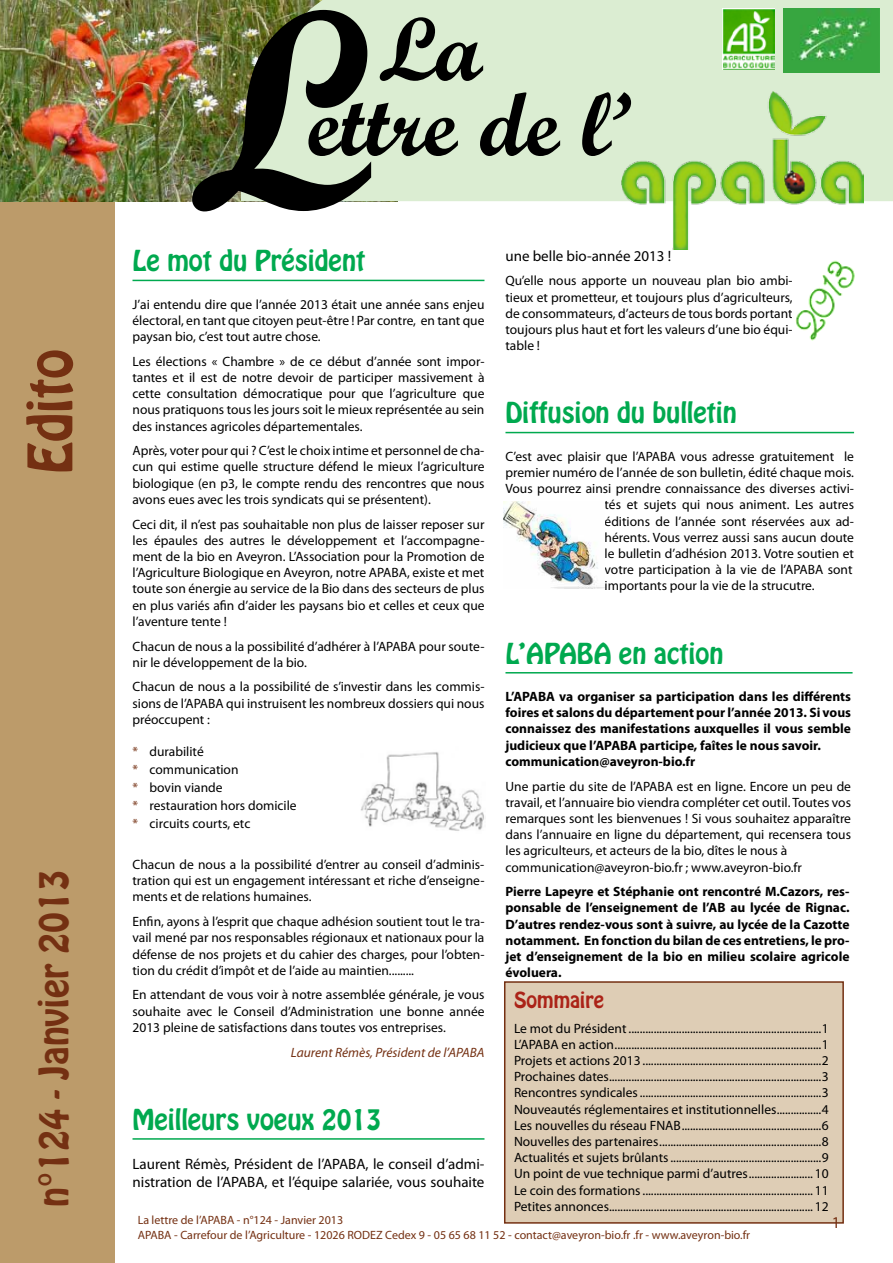
<style>
.page{position:relative;width:893px;height:1263px;background:#fff}
.page>*{position:absolute;margin:0;border:0;box-sizing:border-box;transform-origin:0 0}
.t1{font:285px "Script MT Bold";color:#000}
.t2{font:90px "Script MT Bold";color:#000}
.t3{font:54px "Hobo Std";color:#743012}
.t4{font:36px "Hobo Std";color:#743012}
.t5{font:25.5px "Hobo Std";color:#00a94f}
.t6{font:19.5px "Hobo Std";color:#ab2318}
.t7{font:16.5px "Myriad Pro";color:#743012}
.t8{font:15px/18px "Myriad Pro";color:#000}
.t9{font:13.5px/16.2px "Myriad Pro";color:#000;text-align:justify}
.t10{font:700 13.5px/16.2px "Myriad Pro";color:#000}
.t11{font:italic 13.5px "Myriad Pro";color:#743012}
.t12{font:12px/14.4px "Myriad Pro";color:#743012}
.s1{color:#743012}
</style>
<div class="page">
<hr style="left:132px;top:280px;width:352px;height:1px;background:#00a94f">
<hr style="left:132px;top:1138px;width:352px;height:2px;background:#00a94f">
<hr style="left:505px;top:432px;width:349px;height:1px;background:#00a94f">
<hr style="left:505px;top:672px;width:347px;height:1px;background:#00a94f">
<img style="left:795px;top:260px;width:60px;height:81px">
<img style="left:361px;top:752px;width:123px;height:79px">
<img style="left:504px;top:501px;width:101px;height:87px">
<div style="left:505px;top:982px;width:338px;height:241px;background:#decdb5"></div>
<div style="left:504px;top:981px;width:340px;height:243px;border:2px solid #743012"></div>
<div style="left:0;top:195px;width:114px;height:1068px;background:#bc9b6a"></div>
<img style="left:0;top:0;width:241px;height:201px">
<div style="left:241px;top:0;width:652px;height:201px;background:#dbedd2"></div>
<img style="left:784px;top:8px;width:96px;height:64px">
<img style="left:723px;top:8px;width:51px;height:61px">
<img style="left:621px;top:91px;width:242px;height:158px">
<h3 class="t3" style="left:13px;top:474px;width:126px;rotate:-90deg">Edito</h3>
<h3 class="t4" style="left:29px;top:1207px;width:338px;rotate:-90deg">n°124 - Janvier 2013</h3>
<h1 class="t1" style="left:187px;top:-63px;width:182px">L</h1>
<h2 class="t2" style="left:378px;top:-6px;width:106px">La</h2>
<h2 class="t2" style="left:308px;top:69px;width:326px">ettre de l’</h2>
<h3 class="t5" style="left:132px;top:243px;width:234px">Le mot du Président</h3>
<p class="t9" style="left:132px;top:296px;width:353px">J’ai entendu dire que l’année 2013 était une année sans enjeu électoral, en tant que citoyen peut-être ! Par contre, en tant que paysan bio, c’est tout autre chose.</p>
<p class="t9" style="left:132px;top:353px;width:353px">Les élections « Chambre » de ce début d’année sont impor&shy;tantes et il est de notre devoir de participer massivement à cette consultation démocratique pour que l’agriculture que nous pratiquons tous les jours soit le mieux représentée au sein des instances agricoles départementales.</p>
<p class="t9" style="left:132px;top:442px;width:353px">Après, voter pour qui ? C’est le choix intime et personnel de cha&shy;cun qui estime quelle structure défend le mieux l’agriculture biologique (en p3, le compte rendu des rencontres que nous avons eues avec les trois syndicats qui se présentent).</p>
<p class="t9" style="left:132px;top:516px;width:353px">Ceci dit, il n’est pas souhaitable non plus de laisser reposer sur les épaules des autres le développement et l’accompagne&shy;ment de la bio en Aveyron. L’Association pour la Promotion de l’Agriculture Biologique en Aveyron, notre APABA, existe et met toute son énergie au service de la Bio dans des secteurs de plus en plus variés afin d’aider les paysans bio et celles et ceux que l’aventure tente !</p>
<p class="t9" style="left:132px;top:638px;width:353px">Chacun de nous a la possibilité d’adhérer à l’APABA pour soute&shy;nir le développement de la bio.</p>
<p class="t9" style="left:132px;top:678px;width:353px">Chacun de nous a la possibilité de s’investir dans les commis&shy;sions de l’APABA qui instruisent les nombreux dossiers qui nous préoccupent :</p>
<p class="t9" style="left:132px;top:742px;width:166px;line-height:18px;text-align:left"><span class="s1">*</span> durabilité<br><span class="s1">*</span> communication<br><span class="s1">*</span> bovin viande<br><span class="s1">*</span> restauration hors domicile <span class="s1">*</span> circuits courts, etc</p>
<p class="t9" style="left:132px;top:856px;width:353px">Chacun de nous a la possibilité d’entrer au conseil d’adminis&shy;tration qui est un engagement intéressant et riche d’enseigne&shy;ments et de relations humaines.</p>
<p class="t9" style="left:132px;top:913px;width:353px">Enfin, ayons à l’esprit que chaque adhésion soutient tout le tra&shy;vail mené par nos responsables régionaux et nationaux pour la défense de nos projets et du cahier des charges, pour l’obten&shy;tion du crédit d’impôt et de l’aide au maintien.........</p>
<p class="t9" style="left:132px;top:986px;width:353px">En attendant de vous voir à notre assemblée générale, je vous souhaite avec le Conseil d’Administration une bonne année 2013 pleine de satisfactions dans toutes vos entreprises.</p>
<p class="t11" style="left:291px;top:1044px;width:195px">Laurent Rémès, Président de l’APABA</p>
<h3 class="t5" style="left:132px;top:1101px;width:250px">Meilleurs voeux 2013</h3>
<p class="t8" style="left:132px;top:1155px;width:353px">Laurent Rémès, Président de l’APABA, le conseil d’admi&shy;nistration de l’APABA, et l’équipe salariée, vous souhaite</p>
<p class="t8" style="left:505px;top:246px;width:167px">une belle bio-année 2013 !</p>
<p class="t9" style="left:505px;top:273px;width:289px">Qu’elle nous apporte un nouveau plan bio ambi&shy;tieux et prometteur, et toujours plus d’agriculteurs, de consommateurs, d’acteurs de tous bords portant toujours plus haut et fort les valeurs d’une bio équi&shy;table !</p>
<h3 class="t5" style="left:505px;top:395px;width:233px">Diffusion du bulletin</h3>
<p class="t9" style="left:505px;top:448px;width:350px">C’est avec plaisir que l’APABA vous adresse gratuitement le</p>
<p class="t9" style="left:505px;top:464px;width:350px">premier numéro de l’année de son bulletin, édité chaque mois.</p>
<p class="t9" style="left:505px;top:480px;width:350px">Vous pourrez ainsi prendre connaissance des diverses activi-</p>
<p class="t9" style="left:605px;top:496px;width:251px">tés et sujets qui nous animent. Les autres</p>
<p class="t9" style="left:605px;top:513px;width:251px">éditions de l’année sont réservées aux ad-</p>
<p class="t9" style="left:605px;top:529px;width:251px">hérents. Vous verrez aussi sans aucun doute</p>
<p class="t9" style="left:605px;top:545px;width:251px">le bulletin d’adhésion 2013. Votre soutien et</p>
<p class="t9" style="left:605px;top:561px;width:249px">votre participation à la vie de l’APABA sont</p>
<p class="t9" style="left:605px;top:577px;width:212px">importants pour la vie de la strucutre.</p>
<h3 class="t5" style="left:505px;top:635px;width:219px">L’APABA en action</h3>
<p class="t10" style="left:505px;top:688px;width:347px">L’APABA va organiser sa participation dans les différents foires et salons du département pour l’année 2013. Si vous connaissez des manifestations auxquelles il vous semble judicieux que l’APABA participe, faîtes le nous savoir. communication@aveyron-bio.fr</p>
<p class="t9" style="left:505px;top:778px;width:347px;text-align:left">Une partie du site de l’APABA est en ligne. Encore un peu de travail, et l’annuaire bio viendra compléter cet outil. Toutes vos remarques sont les bienvenues ! Si vous souhaitez apparaître dans l’annuaire en ligne du département, qui recensera tous les agriculteurs, et acteurs de la bio, dîtes le nous à communication@aveyron-bio.fr ; www.aveyron-bio.fr</p>
<p class="t10" style="left:505px;top:883px;width:346px;text-align:justify">Pierre Lapeyre et Stéphanie ont rencontré M.Cazors, res&shy;ponsable de l’enseignement de l’AB au lycée de Rignac.<br>D’autres rendez-vous sont à suivre, au lycée de la Cazotte notamment. En fonction du bilan de ces entretiens, le pro&shy;jet d’enseignement de la bio en milieu scolaire agricole évoluera.</p>
<h3 class="t6" style="left:514px;top:986px;width:91px">Sommaire</h3>
<p class="t9" style="left:514px;top:1020px;width:316px">Le mot du Président.....................................................................1<br>L’APABA en action..........................................................................1<br>Projets et actions 2013 ................................................................2<br>Prochaines dates............................................................................3<br>Rencontres syndicales.................................................................3<br>Nouveautés réglementaires et institutionnelles................4<br>Les nouvelles du réseau FNAB..................................................6<br>Nouvelles des partenaires..........................................................8<br>Actualités et sujets brûlants......................................................9<br>Un point de vue technique parmi d’autres....................... 10<br>Le coin des formations............................................................. 11<br>Petites annonces......................................................................... 12</p>
<p class="t12" style="left:138px;top:1213px;width:614px">La lettre de l’APABA - n°124 - Janvier 2013<br>APABA - Carrefour de l’Agriculture - 12026 RODEZ Cedex 9 - 05 65 68 11 52 - contact@aveyron-bio.fr .fr - www.aveyron-bio.fr</p>
<p class="t7" style="left:832px;top:1212px;width:10px">1</p>
</div>
